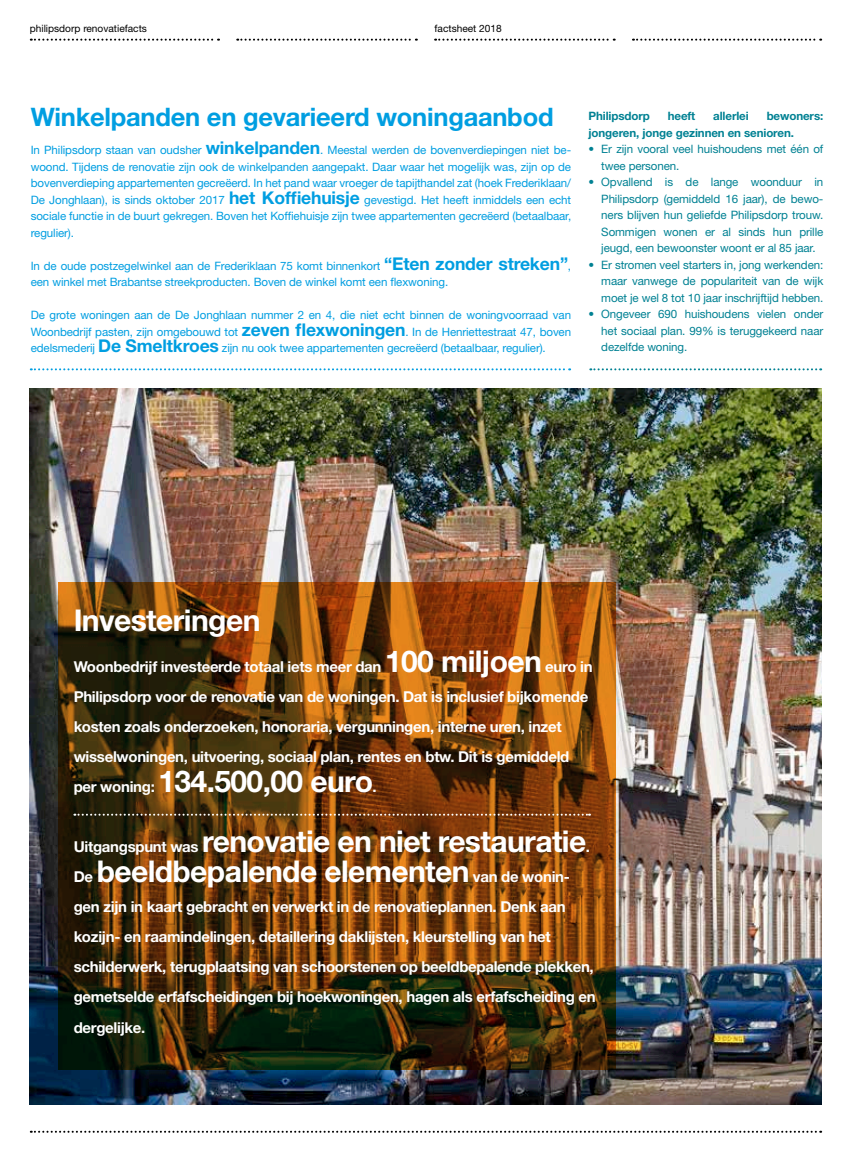
<style>
.page{position:relative;width:851px;height:1170px;background:#fff}
.page>*{position:absolute;margin:0;border:0;box-sizing:border-box;transform-origin:0 0}
.t1{font:700 30px/60px "Helvetica Neue";letter-spacing:-.02em;color:#fff}
.t2{font:700 25.5px "Helvetica Neue";letter-spacing:-.01em;color:#009ee1}
.t3{font:700 15px/30px "Helvetica Neue";letter-spacing:-.02em;color:#fff}
.t4{font:11.55px/16.5px "Helvetica Neue";letter-spacing:-.01em;color:#009ee1;text-align:justify}
.t5{font:11.55px/16.5px "Helvetica Neue";letter-spacing:-.01em;color:#008193;text-align:justify}
.t6{font:700 11.55px/16.5px "Helvetica Neue";letter-spacing:-.01em;color:#008193}
.t7{font:10.2px "Helvetica Neue";color:#000}
.s1{font-weight:700;font-size:17.55px}
.s2{font-size:30px}
.s3{font-size:15px}
</style>
<div class="page">
<svg style="left:31px;top:39px;width:188px;height:2px"></svg>
<svg style="left:31px;top:1130px;width:790px;height:2px"></svg>
<svg style="left:237px;top:39px;width:180px;height:2px"></svg>
<svg style="left:435px;top:39px;width:179px;height:2px"></svg>
<svg style="left:633px;top:39px;width:188px;height:2px"></svg>
<svg style="left:31px;top:368px;width:539px;height:2px"></svg>
<svg style="left:590px;top:368px;width:231px;height:2px"></svg>
<img style="left:30px;top:388px;width:791px;height:716px">
<svg style="left:58px;top:583px;width:557px;height:486px;background:#62390c"></svg>
<svg style="left:74px;top:813px;width:516px;height:2px"></svg>
<p class="t7" style="left:30px;top:22px;width:119px">philipsdorp renovatiefacts</p>
<p class="t7" style="left:434px;top:22px;width:69px">factsheet 2018</p>
<h2 class="t2" style="left:31px;top:101px;width:524px">Winkelpanden en gevarieerd woningaanbod</h2>
<p class="t4" style="left:31px;top:141px;width:542px">In Philipsdorp staan van oudsher <span class="s1">winkelpanden</span>. Meestal werden de bovenverdiepingen niet be&shy;woond. Tijdens de renovatie zijn ook de winkelpanden aangepakt. Daar waar het mogelijk was, zijn op de bovenverdieping appartementen gecreëerd. In het pand waar vroeger de tapijthandel zat (hoek Frederiklaan/ De Jonghlaan), is sinds oktober 2017 <span class="s1">het Koffiehuisje</span> gevestigd. Het heeft inmiddels een echt sociale functie in de buurt gekregen. Boven het Koffiehuisje zijn twee appartementen gecreëerd (betaalbaar, regulier).</p>
<p class="t4" style="left:31px;top:257px;width:542px">In de oude postzegelwinkel aan de Frederiklaan 75 komt binnenkort <span class="s1">“Eten zonder streken”</span>, een winkel met Brabantse streekproducten. Boven de winkel komt een flexwoning.</p>
<p class="t4" style="left:31px;top:306px;width:542px">De grote woningen aan de De Jonghlaan nummer 2 en 4, die niet echt binnen de woningvoorraad van Woonbedrijf pasten, zijn omgebouwd tot <span class="s1">zeven flexwoningen</span>. In de Henriettestraat 47, boven edelsmederij <span class="s1">De Smeltkroes</span> zijn nu ook twee appartementen gecreëerd (betaalbaar, regulier).</p>
<p class="t6" style="left:588px;top:107px;width:236px;text-indent:178px">bewoners: jongeren, jonge gezinnen en senioren.</p>
<p class="t5" style="left:601px;top:140px;width:223px;text-indent:-13px">• Er zijn vooral veel huishoudens met één of twee personen.</p>
<p class="t5" style="left:601px;top:173px;width:223px;text-indent:-13px">• Opvallend is de lange woonduur in Philipsdorp (gemiddeld 16 jaar), de bewo&shy;ners blijven hun geliefde Philipsdorp trouw.<br>Sommigen wonen er al sinds hun prille jeugd, een bewoonster woont er al 85 jaar.</p>
<p class="t5" style="left:601px;top:256px;width:223px;text-indent:-13px">• Er stromen veel starters in, jong werkenden: maar vanwege de populariteit van de wijk moet je wel 8 tot 10 jaar inschrijftijd hebben.</p>
<p class="t5" style="left:601px;top:305px;width:223px;text-indent:-13px">• Ongeveer 690 huishoudens vielen onder het sociaal plan. 99% is teruggekeerd naar dezelfde woning.</p>
<p class="t6" style="left:588px;top:107px;width:63px">Philipsdorp</p>
<p class="t6" style="left:667px;top:107px;width:29px">heeft</p>
<p class="t6" style="left:713px;top:107px;width:37px">allerlei</p>
<h1 class="t1" style="left:74px;top:589px;width:188px">Investeringen</h1>
<p class="t3" style="left:74px;top:651px;width:520px">Woonbedrijf investeerde totaal iets meer dan <span class="s2">100 miljoen</span> euro in Philipsdorp voor de renovatie van de woningen. Dat is inclusief bijkomende kosten zoals onderzoeken, honoraria, vergunningen, interne uren, inzet wisselwoningen, uitvoering, sociaal plan, rentes en btw. Dit is gemiddeld</p>
<h1 class="t1" style="left:74px;top:751px;width:517px"><span class="s3">per woning:</span> 134.500,00 euro<span class="s3">.<br>Uitgangspunt was</span> renovatie en niet restauratie<span class="s3">.</span></h1>
<h1 class="t1" style="left:74px;top:841px;width:497px"><span class="s3">De</span> beeldbepalende elementen <span class="s3">van de wonin-</span></h1>
<p class="t3" style="left:74px;top:891px;width:523px">gen zijn in kaart gebracht en verwerkt in de renovatieplannen. Denk aan kozijn- en raamindelingen, detaillering daklijsten, kleurstelling van het schilderwerk, terugplaatsing van schoorstenen op beeldbepalende plekken, gemetselde erfafscheidingen bij hoekwoningen, hagen als erfafscheiding en dergelijke.</p>
</div>
